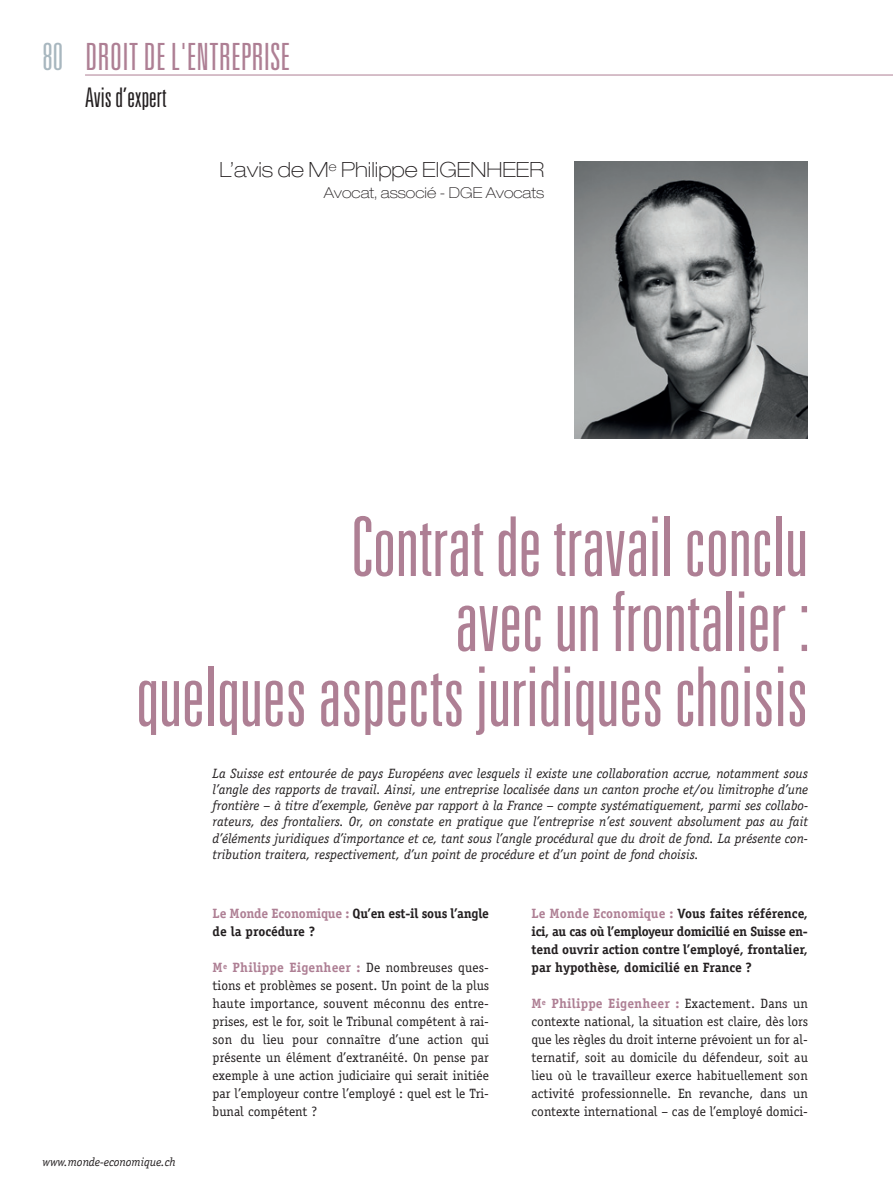
<style>
.page{position:relative;width:893px;height:1191px;background:#fff}
.page>*{position:absolute;margin:0;border:0;box-sizing:border-box;transform-origin:0 0}
.t1{font:300 ultra-condensed 82.5px/75px "Univers";color:#ae7f94;text-align:right}
.t2{font:300 ultra-condensed 37.5px "Univers";color:#ae7f94}
.t3{font:300 ultra-condensed 27px "Univers";color:#231f20}
.t4{font:100 expanded 21px "Helvetica Neue";color:#231f20}
.t5{font:100 expanded 15px "Helvetica Neue";color:#231f20}
.t6{font:13.5px/18px "Officina Serif";color:#231f20;text-align:justify}
.t7{font:italic 13.5px/16.2px "Officina Serif";color:#231f20;text-align:justify}
.t8{font:700 13.5px/18px "Officina Serif";letter-spacing:-.005em;color:#231f20}
.t9{font:italic 12px "Officina Serif";color:#231f20}
.s1{color:#a8b7bf}
.s2{color:#ae7f94}
.s3{font-weight:700;color:#ae7f94}
</style>
<div class="page">
<hr style="left:85px;top:75px;width:808px;height:1px;background:#ae7f94">
<img style="left:574px;top:162px;width:234px;height:276px">
<h2 class="t2" style="left:43px;top:43px;width:249px"><span class="s1">80</span> DROIT DE L'ENTREPRISE</h2>
<h3 class="t3" style="left:85px;top:88px;width:83px">Avis d’expert</h3>
<h3 class="t4" style="left:220px;top:162px;width:326px">L’avis de M<sup>e</sup> Philippe EIGENHEER</h3>
<p class="t5" style="left:324px;top:187px;width:222px">Avocat, associé - DGE Avocats</p>
<h1 class="t1" style="left:136px;top:513px;width:675px">Contrat de travail conclu<br>avec un frontalier :<br>quelques aspects juridiques choisis</h1>
<p class="t7" style="left:213px;top:766px;width:597px">La Suisse est entourée de pays Européens avec lesquels il existe une collaboration accrue, notamment sous l’angle des rapports de travail. Ainsi, une entreprise localisée dans un canton proche et/ou limitrophe d’une frontière – à titre d’exemple, Genève par rapport à la France – compte systématiquement, parmi ses collabo&shy;rateurs, des frontaliers. Or, on constate en pratique que l’entreprise n’est souvent absolument pas au fait d’éléments juridiques d’importance et ce, tant sous l’angle procédural que du droit de fond. La présente con&shy;tribution traitera, respectivement, d’un point de procédure et d’un point de fond choisis.</p>
<p class="t9" style="left:43px;top:1157px;width:135px">www.monde-economique.ch</p>
<p class="t8" style="left:213px;top:906px;width:278px"><span class="s2">Le Monde Economique :</span> Qu’en est-il sous l’angle de la procédure ?</p>
<p class="t6" style="left:213px;top:960px;width:278px"><span class="s3">M</span><sup>e</sup> <span class="s3">Philippe Eigenheer :</span> De nombreuses ques&shy;tions et problèmes se posent. Un point de la plus haute importance, souvent méconnu des entre&shy;prises, est le for, soit le Tribunal compétent à rai&shy;son du lieu pour connaître d’une action qui présente un élément d’extranéité. On pense par exemple à une action judiciaire qui serait initiée par l’employeur contre l’employé : quel est le Tri&shy;bunal compétent ?</p>
<p class="t8" style="left:531px;top:906px;width:278px;text-align:justify"><span class="s2">Le Monde Economique :</span> Vous faites référence, ici, au cas où l’employeur domicilié en Suisse en&shy;tend ouvrir action contre l’employé, frontalier, par hypothèse, domicilié en France ?</p>
<p class="t6" style="left:531px;top:996px;width:278px"><span class="s3">M</span><sup>e</sup> <span class="s3">Philippe Eigenheer :</span> Exactement. Dans un contexte national, la situation est claire, dès lors que les règles du droit interne prévoient un for al&shy;ternatif, soit au domicile du défendeur, soit au lieu où le travailleur exerce habituellement son activité professionnelle. En revanche, dans un contexte international – cas de l’employé domici-</p>
</div>
